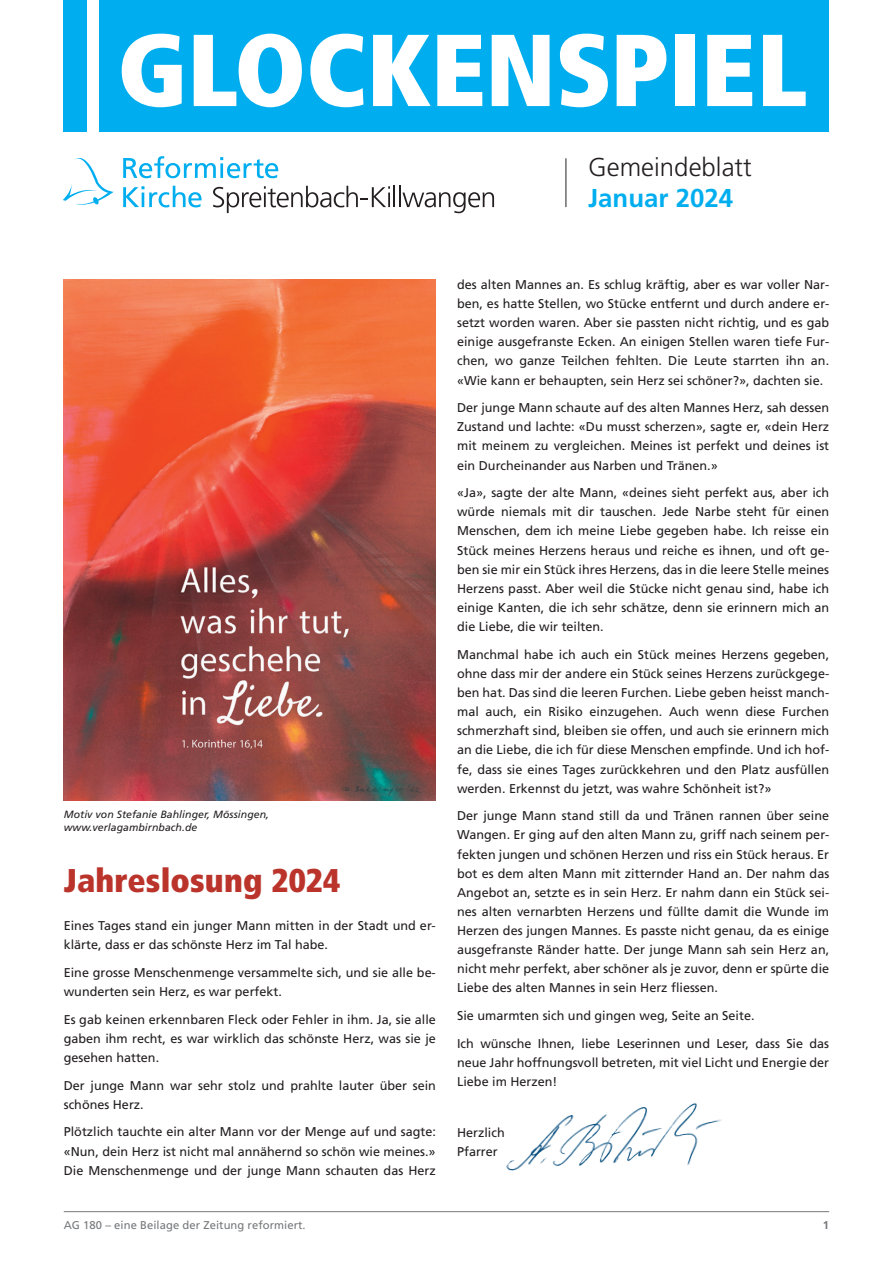
<style>
.page{position:relative;width:893px;height:1263px;background:#fff}
.page>*{position:absolute;margin:0;border:0;box-sizing:border-box;transform-origin:0 0}
.t1{font:900 condensed 102px "Frutiger";color:#fff}
.t2{font:900 condensed 32.85px "Frutiger";letter-spacing:.005em;color:#bb342b}
.t3{font:300 25.8px "Frutiger";color:#231f20}
.t4{font:700 25.8px "Frutiger";color:#00aeef}
.t5{font:12.75px/19px "Frutiger";color:#231f20;text-align:justify}
.t6{font:11.25px "Frutiger";letter-spacing:.005em;color:#76787b}
.t7{font:700 11.25px "Frutiger";color:#76787b}
.t8{font:italic 10.5px/13.5px "Frutiger";letter-spacing:.005em;color:#231f20}
.s1{font-weight:400;font-size:198px}
</style>
<div class="page">
<div style="left:64px;top:0;width:765px;height:132px;background:#00aeef"></div>
<hr style="left:64px;top:1211px;width:765px;height:1px;background:#76787b">
<svg style="left:213px;top:186px;width:177px;height:27px"></svg>
<hr style="left:393px;top:186px;width:2px;height:21px;background:#231f20">
<hr style="left:399px;top:186px;width:2px;height:21px;background:#231f20">
<svg style="left:402px;top:192px;width:92px;height:21px"></svg>
<svg style="left:123px;top:156px;width:155px;height:22px"></svg>
<svg style="left:123px;top:186px;width:79px;height:21px"></svg>
<svg style="left:63px;top:158px;width:51px;height:47px"></svg>
<hr style="left:566px;top:158px;width:1px;height:49px;background:#231f20">
<img style="left:64px;top:279px;width:372px;height:521px">
<img style="left:506px;top:1103px;width:216px;height:68px">
<h1 class="t1" style="left:77px;top:8px;width:733px"><span class="s1">|</span>GLOCKENSPIEL</h1>
<h3 class="t3" style="left:588px;top:153px;width:165px">Gemeindeblatt</h3>
<h3 class="t4" style="left:588px;top:183px;width:146px">Januar 2024</h3>
<p class="t8" style="left:64px;top:807px;width:207px">Motiv von Stefanie Bahlinger, Mössingen, www.verlagambirnbach.de</p>
<h2 class="t2" style="left:64px;top:860px;width:278px">Jahreslosung 2024</h2>
<p class="t5" style="left:64px;top:916px;width:374px">Eines Tages stand ein junger Mann mitten in der Stadt und er&shy;klärte, dass er das schönste Herz im Tal habe.</p>
<p class="t5" style="left:64px;top:963px;width:374px">Eine grosse Menschenmenge versammelte sich, und sie alle be&shy;wunderten sein Herz, es war perfekt.</p>
<p class="t5" style="left:64px;top:1010px;width:374px">Es gab keinen erkennbaren Fleck oder Fehler in ihm. Ja, sie alle gaben ihm recht, es war wirklich das schönste Herz, was sie je gesehen hatten.</p>
<p class="t5" style="left:64px;top:1076px;width:374px">Der junge Mann war sehr stolz und prahlte lauter über sein schönes Herz.</p>
<p class="t5" style="left:64px;top:1122px;width:374px">Plötzlich tauchte ein alter Mann vor der Menge auf und sagte: «Nun, dein Herz ist nicht mal annähernd so schön wie meines.» Die Menschenmenge und der junge Mann schauten das Herz</p>
<p class="t5" style="left:457px;top:275px;width:374px">des alten Mannes an. Es schlug kräftig, aber es war voller Nar&shy;ben, es hatte Stellen, wo Stücke entfernt und durch andere er&shy;setzt worden waren. Aber sie passten nicht richtig, und es gab einige ausgefranste Ecken. An einigen Stellen waren tiefe Fur&shy;chen, wo ganze Teilchen fehlten. Die Leute starrten ihn an. «Wie kann er behaupten, sein Herz sei schöner?», dachten sie.</p>
<p class="t5" style="left:457px;top:398px;width:374px">Der junge Mann schaute auf des alten Mannes Herz, sah dessen Zustand und lachte: «Du musst scherzen», sagte er, «dein Herz mit meinem zu vergleichen. Meines ist perfekt und deines ist ein Durcheinander aus Narben und Tränen.»</p>
<p class="t5" style="left:457px;top:483px;width:374px">«Ja», sagte der alte Mann, «deines sieht perfekt aus, aber ich würde niemals mit dir tauschen. Jede Narbe steht für einen Menschen, dem ich meine Liebe gegeben habe. Ich reisse ein Stück meines Herzens heraus und reiche es ihnen, und oft ge&shy;ben sie mir ein Stück ihres Herzens, das in die leere Stelle meines Herzens passt. Aber weil die Stücke nicht genau sind, habe ich einige Kanten, die ich sehr schätze, denn sie erinnern mich an die Liebe, die wir teilten.</p>
<p class="t5" style="left:457px;top:645px;width:374px">Manchmal habe ich auch ein Stück meines Herzens gegeben, ohne dass mir der andere ein Stück seines Herzens zurückgege&shy;ben hat. Das sind die leeren Furchen. Liebe geben heisst manch&shy;mal auch, ein Risiko einzugehen. Auch wenn diese Furchen schmerzhaft sind, bleiben sie offen, und auch sie erinnern mich an die Liebe, die ich für diese Menschen empfinde. Und ich hof&shy;fe, dass sie eines Tages zurückkehren und den Platz ausfüllen werden. Erkennst du jetzt, was wahre Schönheit ist?»</p>
<p class="t5" style="left:457px;top:806px;width:374px">Der junge Mann stand still da und Tränen rannen über seine Wangen. Er ging auf den alten Mann zu, griff nach seinem per&shy;fekten jungen und schönen Herzen und riss ein Stück heraus. Er bot es dem alten Mann mit zitternder Hand an. Der nahm das Angebot an, setzte es in sein Herz. Er nahm dann ein Stück sei&shy;nes alten vernarbten Herzens und füllte damit die Wunde im Herzen des jungen Mannes. Es passte nicht genau, da es einige ausgefranste Ränder hatte. Der junge Mann sah sein Herz an, nicht mehr perfekt, aber schöner als je zuvor, denn er spürte die Liebe des alten Mannes in sein Herz fliessen.</p>
<p class="t5" style="left:457px;top:1002px;width:374px;line-height:27.6px">Sie umarmten sich und gingen weg, Seite an Seite.<br>Ich wünsche Ihnen, liebe Leserinnen und Leser, dass Sie das</p>
<p class="t5" style="left:457px;top:1053px;width:374px">neue Jahr hoffnungsvoll betreten, mit viel Licht und Energie der<br>Liebe im Herzen!</p>
<p class="t5" style="left:457px;top:1123px;width:49px">Herzlich<br>Pfarrer</p>
<p class="t6" style="left:64px;top:1218px;width:243px">AG 180 – eine Beilage der Zeitung reformiert.</p>
<p class="t7" style="left:823px;top:1218px;width:8px">1</p>
</div>
